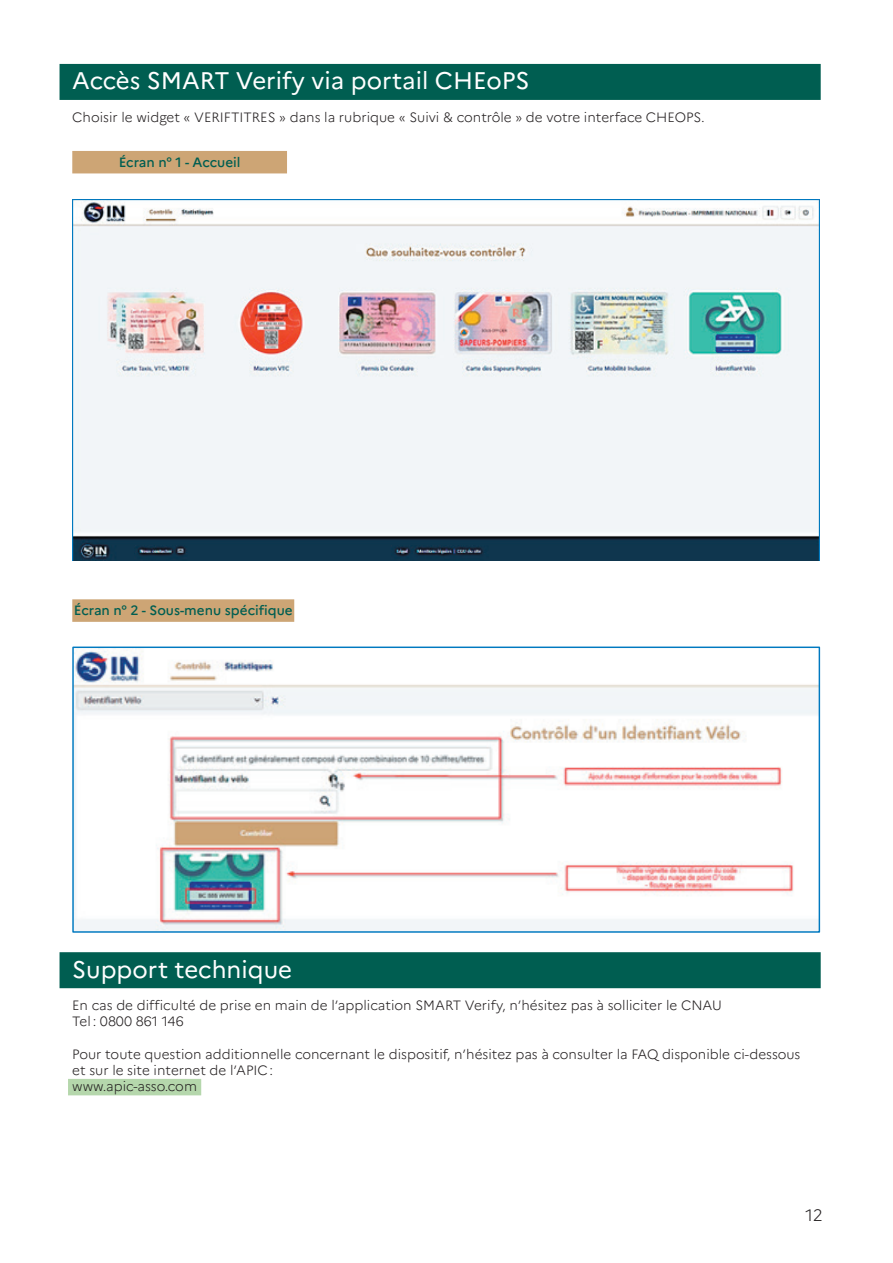
<style>
.page{position:relative;width:893px;height:1263px;background:#fff}
.page>*{position:absolute;margin:0;border:0;box-sizing:border-box;transform-origin:0 0}
.t1{font:24px "Marianne";color:#fff}
.t2{font:300 16.5px "Marianne";color:#231f20}
.t3{font:300 13.5px/16.2px "Marianne";color:#231f20}
.t4{font:500 13.5px "Marianne";color:#005e51}
</style>
<div class="page">
<div style="left:60px;top:64px;width:761px;height:36px;background:#005e51"></div>
<div style="left:60px;top:952px;width:761px;height:36px;background:#005e51"></div>
<div style="left:68px;top:1079px;width:133px;height:16px;background:#b5d7ac"></div>
<div style="left:72px;top:151px;width:215px;height:22px;background:#cda575"></div>
<div style="left:72px;top:599px;width:222px;height:23px;background:#cda575"></div>
<img style="left:74px;top:648px;width:744px;height:283px">
<img style="left:72px;top:200px;width:747px;height:361px">
<h1 class="t1" style="left:72px;top:66px;width:459px">Accès SMART Verify via portail CHEoPS</h1>
<p class="t3" style="left:72px;top:109px;width:634px">Choisir le widget « VERIFTITRES » dans la rubrique « Suivi &amp; contrôle » de votre interface CHEOPS.</p>
<p class="t4" style="left:119px;top:154px;width:123px">Écran n° 1 - Accueil</p>
<p class="t4" style="left:74px;top:602px;width:220px">Écran n° 2 - Sous-menu spécifique</p>
<h1 class="t1" style="left:72px;top:954px;width:221px">Support technique</h1>
<p class="t3" style="left:72px;top:997px;width:651px">En cas de difficulté de prise en main de l’application SMART Verify, n’hésitez pas à solliciter le CNAU<br>Tel: 0800 861 146</p>
<p class="t3" style="left:72px;top:1046px;width:730px">Pour toute question additionnelle concernant le dispositif, n’hésitez pas à consulter la FAQ disponible ci-dessous et sur le site internet de l’APIC:<br>www.apic-asso.com</p>
<p class="t2" style="left:805px;top:1205px;width:19px">12</p>
</div>
